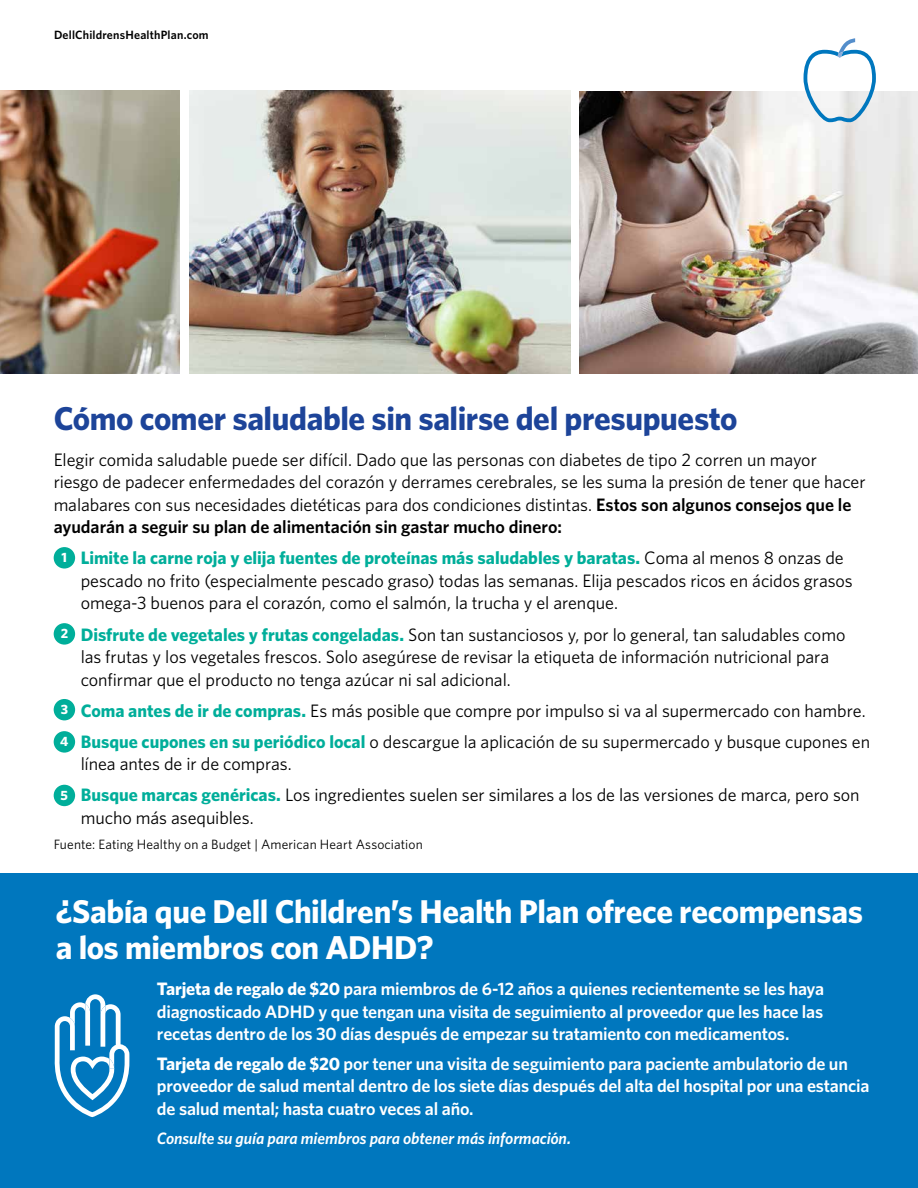
<style>
.page{position:relative;width:918px;height:1188px;background:#fff}
.page>*{position:absolute;margin:0;border:0;box-sizing:border-box;transform-origin:0 0}
.t1{font:700 33px/36px "Whitney";letter-spacing:-.015em;color:#fff}
.t2{font:700 33px "Whitney";letter-spacing:-.015em;color:#1d4499}
.t3{font:18px/22.5px "Whitney";letter-spacing:-.005em;color:#000}
.t4{font:600 18px/22.5px "Whitney";letter-spacing:-.01em;color:#fff;text-align:justify}
.t5{font:italic 600 16.5px "Whitney";letter-spacing:-.005em;color:#fff}
.t6{font:13.5px "Whitney";letter-spacing:.01em;color:#000}
.t7{font:700 13.5px "Whitney";color:#fff}
.t8{font:600 12px "Whitney";letter-spacing:.015em;color:#000}
.s1{font-weight:600}
.s2{font-weight:700;color:#00ae9a}
.s3{font-weight:700}
</style>
<div class="page">
<div style="left:54px;top:547px;width:21px;height:22px;background:#00ae9a;border-radius:50%"></div>
<div style="left:54px;top:623px;width:21px;height:22px;background:#00ae9a;border-radius:50%"></div>
<div style="left:54px;top:699px;width:21px;height:21px;background:#00ae9a;border-radius:50%"></div>
<div style="left:54px;top:731px;width:21px;height:22px;background:#00ae9a;border-radius:50%"></div>
<div style="left:54px;top:785px;width:21px;height:21px;background:#00ae9a;border-radius:50%"></div>
<img style="left:189px;top:91px;width:382px;height:283px">
<img style="left:0;top:91px;width:180px;height:283px">
<img style="left:580px;top:92px;width:338px;height:282px">
<svg style="left:804px;top:38px;width:72px;height:84px"></svg>
<div style="left:0;top:874px;width:918px;height:314px;background:#0077be"></div>
<svg style="left:55px;top:994px;width:74px;height:123px"></svg>
<p class="t8" style="left:54px;top:27px;width:156px">DellChildrensHealthPlan.com</p>
<h1 class="t2" style="left:54px;top:398px;width:685px">Cómo comer saludable sin salirse del presupuesto</h1>
<p class="t3" style="left:54px;top:448px;width:813px">Elegir comida saludable puede ser difícil. Dado que las personas con diabetes de tipo 2 corren un mayor riesgo de padecer enfermedades del corazón y derrames cerebrales, se les suma la presión de tener que hacer malabares con sus necesidades dietéticas para dos condiciones distintas. <span class="s1">Estos son algunos consejos que le ayudarán a seguir su plan de alimentación sin gastar mucho dinero:</span></p>
<p class="t3" style="left:81px;top:546px;width:774px"><span class="s2">Limite la carne roja y elija fuentes de proteínas más saludables y baratas.</span> Coma al menos 8 onzas de pescado no frito (especialmente pescado graso) todas las semanas. Elija pescados ricos en ácidos grasos omega-3 buenos para el corazón, como el salmón, la trucha y el arenque.</p>
<p class="t3" style="left:81px;top:623px;width:766px"><span class="s2">Disfrute de vegetales y frutas congeladas.</span> Son tan sustanciosos y, por lo general, tan saludables como las frutas y los vegetales frescos. Solo asegúrese de revisar la etiqueta de información nutricional para confirmar que el producto no tenga azúcar ni sal adicional.</p>
<p class="t3" style="left:81px;top:694px;width:791px;line-height:31.2px"><span class="s2">Coma antes de ir de compras.</span> Es más posible que compre por impulso si va al supermercado con hambre.<br><span class="s2">Busque cupones en su periódico local</span> o descargue la aplicación de su supermercado y busque cupones en</p>
<p class="t3" style="left:81px;top:748px;width:781px;line-height:31.2px">línea antes de ir de compras.<br><span class="s2">Busque marcas genéricas.</span> Los ingredientes suelen ser similares a los de las versiones de marca, pero son</p>
<p class="t3" style="left:81px;top:806px;width:175px">mucho más asequibles.</p>
<p class="t6" style="left:54px;top:836px;width:371px">Fuente: Eating Healthy on a Budget | American Heart Association</p>
<p class="t7" style="left:62px;top:550px;width:7px">1</p>
<p class="t7" style="left:61px;top:626px;width:9px">2</p>
<p class="t7" style="left:61px;top:701px;width:9px">3</p>
<p class="t7" style="left:60px;top:734px;width:10px">4</p>
<p class="t7" style="left:61px;top:787px;width:9px">5</p>
<h1 class="t1" style="left:56px;top:893px;width:809px">¿Sabía que Dell Children’s Health Plan ofrece recompensas a los miembros con ADHD?</h1>
<p class="t4" style="left:157px;top:977px;width:669px"><span class="s3">Tarjeta de regalo de $20</span> para miembros de 6-12 años a quienes recientemente se les haya diagnosticado ADHD y que tengan una visita de seguimiento al proveedor que les hace las recetas dentro de los 30 días después de empezar su tratamiento con medicamentos.</p>
<p class="t4" style="left:157px;top:1052px;width:714px;text-align:left"><span class="s3">Tarjeta de regalo de $20</span> por tener una visita de seguimiento para paciente ambulatorio de un proveedor de salud mental dentro de los siete días después del alta del hospital por una estancia de salud mental; hasta cuatro veces al año.</p>
<p class="t5" style="left:157px;top:1128px;width:416px">Consulte su guía para miembros para obtener más información.</p>
</div>
